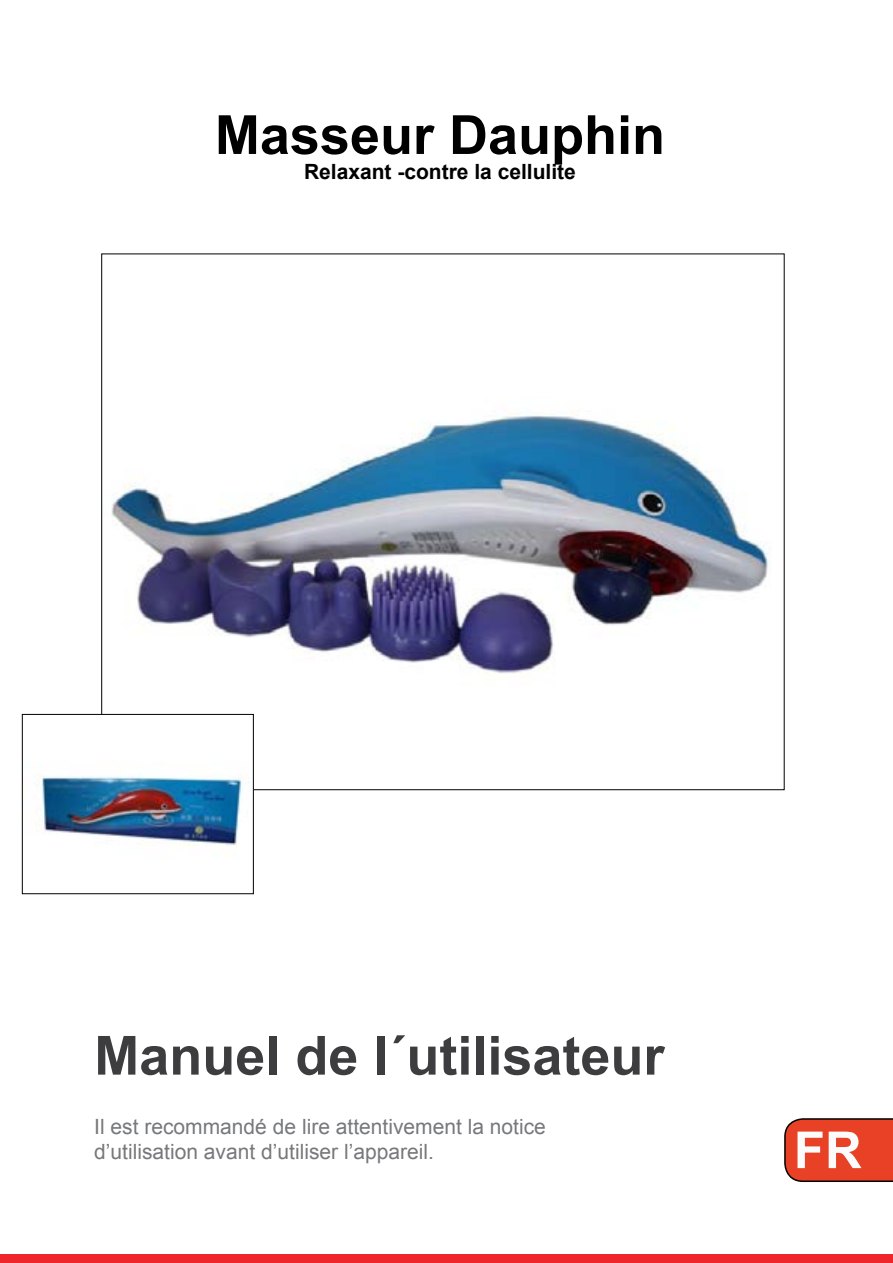
<style>
.page{position:relative;width:893px;height:1263px;background:#fff}
.page>*{position:absolute;margin:0;border:0;box-sizing:border-box;transform-origin:0 0}
.t1{font:700 54px "Arial";color:#3d3c3e}
.t2{font:700 54px "Arial";color:#000}
.t3{font:700 51px "Arial";color:#fbfbfb}
.t4{font:21px/25.2px "Arial";color:#77787b}
.t5{font:700 21px "Arial";color:#000}
</style>
<div class="page">
<svg style="left:784px;top:1118px;width:109px;height:64px;background:#db4228"></svg>
<div style="left:0;top:1254px;width:893px;height:9px;background:#ee252a"></div>
<img style="left:104px;top:411px;width:667px;height:303px">
<img style="left:34px;top:774px;width:216px;height:72px">
<div style="left:22px;top:714px;width:232px;height:180px;border:1px solid #000"></div>
<h1 class="t2" style="left:215px;top:97px;width:452px">Masseur Dauphin</h1>
<p class="t5" style="left:304px;top:157px;width:273px">Relaxant -contre la cellulite</p>
<h1 class="t1" style="left:94px;top:1017px;width:572px">Manuel de l´utilisateur</h1>
<p class="t4" style="left:94px;top:1113px;width:453px">Il est recommandé de lire attentivement la notice d’utilisation avant d’utiliser l’appareil.</p>
<h2 class="t3" style="left:794px;top:1114px;width:69px">FR</h2>
</div>
